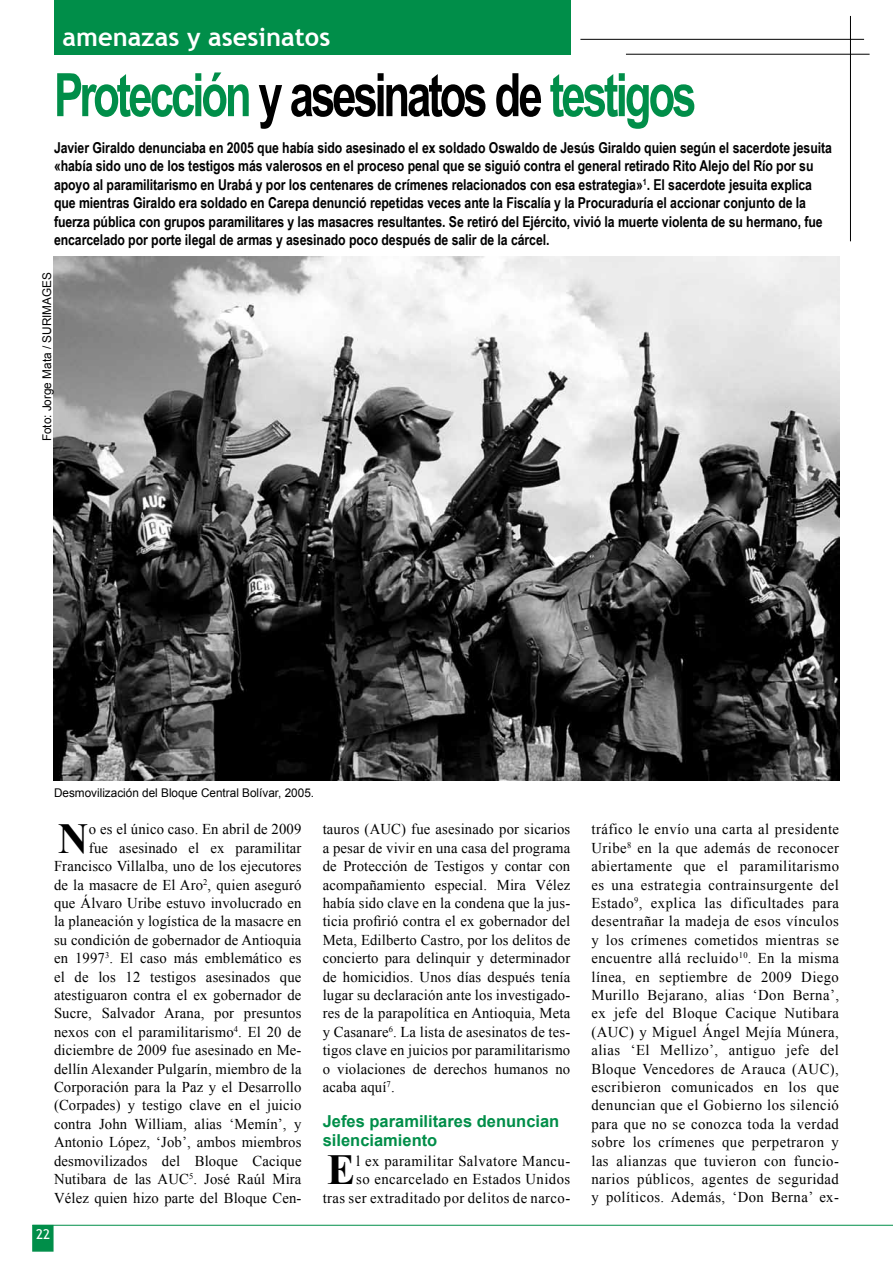
<style>
.page{position:relative;width:893px;height:1263px;background:#fff}
.page>*{position:absolute;margin:0;border:0;box-sizing:border-box;transform-origin:0 0}
.t1{font:700 60px "Arial Narrow";letter-spacing:-.06em;color:#008e49;scale:.89 1}
.t2{font:700 42.75px "Times New Roman";color:#000}
.t3{font:700 25.5px "Trebuchet MS";color:#fff}
.t4{font:700 16.5px/18.5px "Arial";color:#008e49}
.t5{font:15px/18.5px "Times New Roman";letter-spacing:.01em;color:#000;text-align:justify}
.t6{font:700 15px/18.5px "Arial Narrow";letter-spacing:-.005em;color:#000}
.t7{font:15px/18.5px "Times New Roman";letter-spacing:.03em;color:#000;text-align:right}
.t8{font:13.5px "Trebuchet MS";color:#fff}
.t9{font:12px "Arial";color:#000}
.s1{color:#000}
</style>
<div class="page">
<div style="left:32px;top:1225px;width:22px;height:27px;background:#008e49;border:2px solid #008e49"></div>
<hr style="left:580px;top:39px;width:284px;height:1px;background:#000">
<hr style="left:850px;top:16px;width:1px;height:225px;background:#000">
<hr style="left:626px;top:54px;width:244px;height:1px;background:#000">
<hr style="left:32px;top:1225px;width:861px;height:1px;background:#008e49">
<div style="left:54px;top:0;width:516px;height:54px;background:#008e49"></div>
<img style="left:54px;top:257px;width:785px;height:523px">
<h3 class="t3" style="left:63px;top:21px;width:269px">amenazas y asesinatos</h3>
<h1 class="t1" style="left:54px;top:50px;width:723px">Protección <span class="s1">y asesinatos de</span> testigos</h1>
<p class="t6" style="left:54px;top:138px;width:779px">Javier Giraldo denunciaba en 2005 que había sido asesinado el ex soldado Oswaldo de Jesús Giraldo quien según el sacerdote jesuita «había sido uno de los testigos más valerosos en el proceso penal que se siguió contra el general retirado Rito Alejo del Río por su apoyo al paramilitarismo en Urabá y por los centenares de crímenes relacionados con esa estrategia»<sup>1</sup>. El sacerdote jesuita explica que mientras Giraldo era soldado en Carepa denunció repetidas veces ante la Fiscalía y la Procuraduría el accionar conjunto de la fuerza pública con grupos paramilitares y las masacres resultantes. Se retiró del Ejército, vivió la muerte violenta de su hermano, fue encarcelado por porte ilegal de armas y asesinado poco después de salir de la cárcel.</p>
<p class="t9" style="left:39px;top:441px;width:171px;rotate:-90deg">Foto: Jorge Mata / SURIMAGES</p>
<p class="t9" style="left:54px;top:785px;width:262px">Desmovilización del Bloque Central Bolívar, 2005.</p>
<p class="t5" style="left:54px;top:820px;width:249px;text-align:right">o es el único caso. En abril de 2009<br>fue asesinado el ex paramilitar Francisco Villalba, uno de los ejecutores de la masacre de El Aro<sup>2</sup>, quien aseguró que Álvaro Uribe estuvo involucrado en la planeación y logística de la masacre en su condición de gobernador de Antioquia en 1997<sup>3</sup>. El caso más emblemático es el de los 12 testigos asesinados que atestiguaron contra el ex gobernador de Sucre, Salvador Arana, por presuntos nexos con el paramilitarismo<sup>4</sup>. El 20 de diciembre de 2009 fue asesinado en Me&shy;dellín Alexander Pulgarín, miembro de la Corporación para la Paz y el Desarrollo (Corpades) y testigo clave en el juicio contra John William, alias ‘Memín’, y Antonio López, ‘Job’, ambos miembros desmovilizados del Bloque Cacique Nutibara de las AUC<sup>5</sup>. José Raúl Mira Vélez quien hizo parte del Bloque Cen-</p>
<h2 class="t2" style="left:58px;top:809px;width:32px">N</h2>
<p class="t8" style="left:36px;top:1227px;width:16px">22</p>
<p class="t5" style="left:323px;top:820px;width:249px">tauros (AUC) fue asesinado por sicarios a pesar de vivir en una casa del programa de Protección de Testigos y contar con acompañamiento especial. Mira Vélez había sido clave en la condena que la jus&shy;ticia profirió contra el ex gobernador del Meta, Edilberto Castro, por los delitos de concierto para delinquir y determinador de homicidios. Unos días después tenía lugar su declaración ante los investigado&shy;res de la parapolítica en Antioquia, Meta y Casanare<sup>6</sup>. La lista de asesinatos de tes&shy;tigos clave en juicios por paramilitarismo o violaciones de derechos humanos no acaba aquí<sup>7</sup>.</p>
<p class="t4" style="left:323px;top:1113px;width:238px">Jefes paramilitares denuncian silenciamiento</p>
<h2 class="t2" style="left:327px;top:1140px;width:29px">E</h2>
<p class="t7" style="left:323px;top:1151px;width:249px">l ex paramilitar Salvatore Mancu-<br>so encarcelado en Estados Unidos<br>tras ser extraditado por delitos de narco-</p>
<p class="t5" style="left:591px;top:820px;width:249px">tráfico le envío una carta al presidente Uribe<sup>8</sup> en la que además de reconocer abiertamente que el paramilitarismo es una estrategia contrainsurgente del Estado<sup>9</sup>, explica las dificultades para desentrañar la madeja de esos vínculos y los crímenes cometidos mientras se encuentre allá recluido<sup>10</sup>. En la misma línea, en septiembre de 2009 Diego Murillo Bejarano, alias ‘Don Berna’, ex jefe del Bloque Cacique Nutibara (AUC) y Miguel Ángel Mejía Múnera, alias ‘El Mellizo’, antiguo jefe del Bloque Vencedores de Arauca (AUC), escribieron comunicados en los que denuncian que el Gobierno los silenció para que no se conozca toda la verdad sobre los crímenes que perpetraron y las alianzas que tuvieron con funcio&shy;narios públicos, agentes de seguridad y políticos. Además, ‘Don Berna’ ex-</p>
</div>
